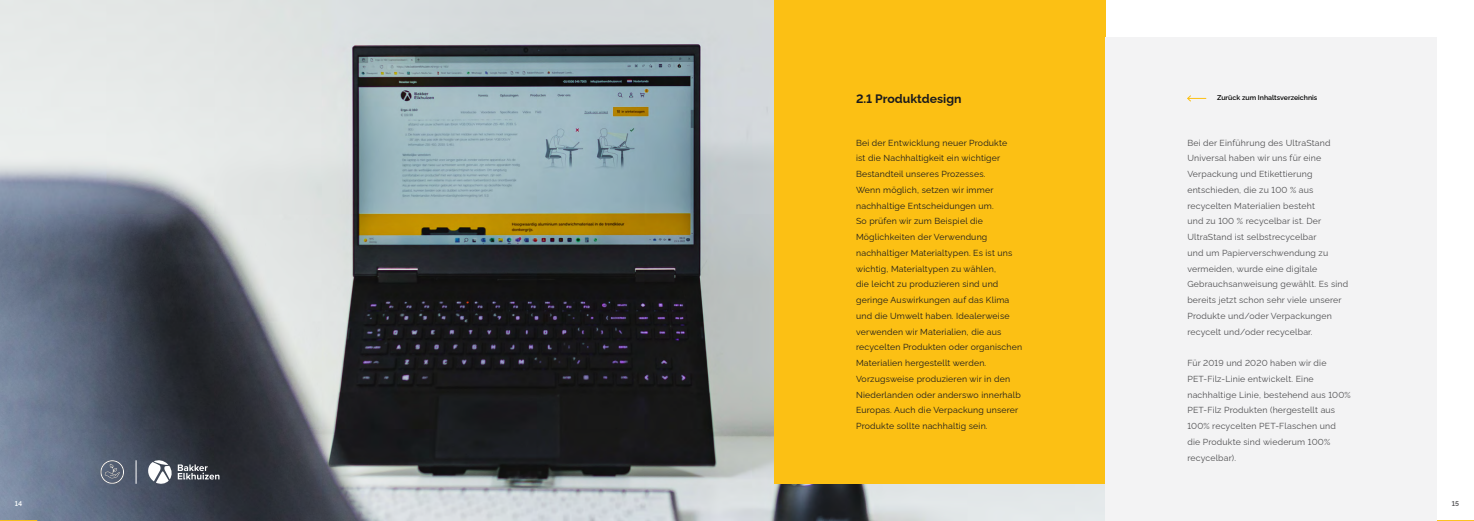
<style>
.page{position:relative;width:1474px;height:521px;background:#fff}
.page>*{position:absolute;margin:0;border:0;box-sizing:border-box;transform-origin:0 0}
.t1{font:700 12.25px "Raleway";color:#1b1b1d}
.t2{font:8.75px/15.8px "Raleway";letter-spacing:.02em;color:#1b1b1d}
.t3{font:8.75px/15.8px "Raleway";letter-spacing:.02em;color:#4e4e50}
.t4{font:600 7px "Raleway";color:#000}
.t5{font:600 7px "Raleway";color:#4e4e50}
.t6{font:600 7px "Raleway";color:#fff}
</style>
<div class="page">
<hr style="left:1436px;top:520px;width:37px;height:1px;background:#fcc014">
<img style="left:0;top:0;width:1105px;height:521px">
<div style="left:774px;top:0;width:331px;height:484px;background:#fcc014"></div>
<div style="left:1105px;top:37px;width:331px;height:484px;background:#f3f3f4"></div>
<svg style="left:100px;top:460px;width:24px;height:24px"></svg>
<svg style="left:136px;top:460px;width:1px;height:24px"></svg>
<svg style="left:147px;top:459px;width:25px;height:26px"></svg>
<svg style="left:178px;top:464px;width:41px;height:15px"></svg>
<svg style="left:1187px;top:95px;width:19px;height:7px"></svg>
<hr style="left:0;top:520px;width:37px;height:1px;background:#fcc014">
<p class="t6" style="left:15px;top:497px;width:9px">14</p>
<h1 class="t1" style="left:856px;top:89px;width:107px">2.1 Produktdesign</h1>
<p class="t2" style="left:856px;top:134px;width:168px">Bei der Entwicklung neuer Produkte<br>ist die Nachhaltigkeit ein wichtiger Bestandteil unseres Prozesses.<br>Wenn möglich, setzen wir immer nachhaltige Entscheidungen um.<br>So prüfen wir zum Beispiel die Möglichkeiten der Verwendung nachhaltiger Materialtypen. Es ist uns wichtig, Materialtypen zu wählen,<br>die leicht zu produzieren sind und geringe Auswirkungen auf das Klima und die Umwelt haben. Idealerweise verwenden wir Materialien, die aus recycelten Produkten oder organischen Materialien hergestellt werden.<br>Vorzugsweise produzieren wir in den Niederlanden oder anderswo innerhalb Europas. Auch die Verpackung unserer Produkte sollte nachhaltig sein.</p>
<p class="t3" style="left:1187px;top:134px;width:162px">Bei der Einführung des UltraStand<br>Universal haben wir uns für eine<br>Verpackung und Etikettierung entschieden, die zu 100 % aus recycelten Materialien besteht<br>und zu 100 % recycelbar ist. Der<br>UltraStand ist selbstrecycelbar<br>und um Papierverschwendung zu vermeiden, wurde eine digitale<br>Gebrauchsanweisung gewählt. Es sind bereits jetzt schon sehr viele unserer<br>Produkte und/oder Verpackungen recycelt und/oder recycelbar.</p>
<p class="t4" style="left:1217px;top:92px;width:102px">Zurück zum Inhaltsverzeichnis</p>
<p class="t3" style="left:1187px;top:354px;width:165px">Für 2019 und 2020 haben wir die<br>PET-Filz-Linie entwickelt. Eine nachhaltige Linie, bestehend aus 100%<br>PET-Filz Produkten (hergestellt aus<br>100% recycelten PET-Flaschen und die Produkte sind wiederum 100% recycelbar).</p>
<p class="t5" style="left:1451px;top:497px;width:9px">15</p>
</div>
